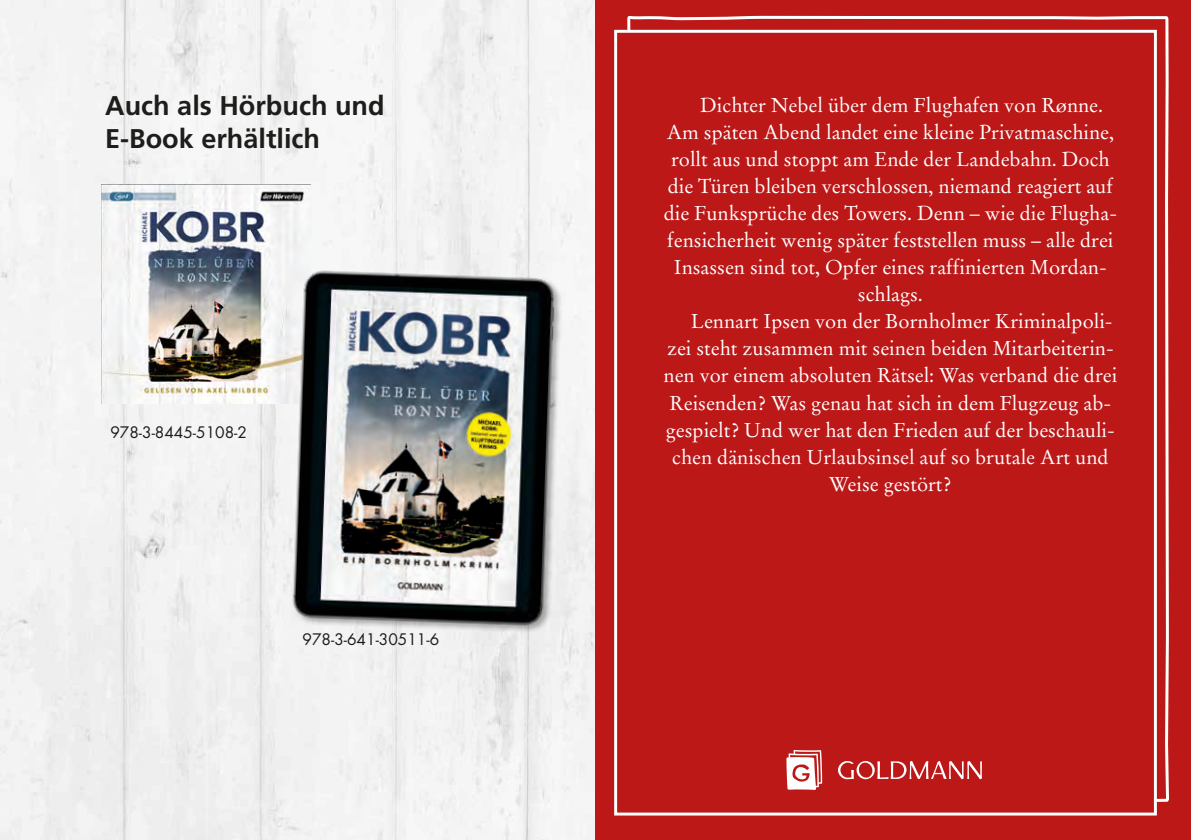
<style>
.page{position:relative;width:1191px;height:840px;background:#fff}
.page>*{position:absolute;margin:0;border:0;box-sizing:border-box;transform-origin:0 0}
.t1{font:700 27px/32.4px "Frutiger LT Com";color:#1d1d1b}
.t2{font:20px "Stempel Garamond LT Std";color:#fff}
.t3{font:15.4px "Futura LT Pro";color:#1d1d1b}
</style>
<div class="page">
<div style="left:0;top:0;width:595px;height:839px;background:#f3f3f3"></div>
<img style="left:102px;top:184px;width:208px;height:220px">
<img style="left:270px;top:250px;width:293px;height:394px">
<img style="left:326px;top:294px;width:200px;height:307px">
<div style="left:595px;top:0;width:596px;height:839px;background:#bc1818"></div>
<svg style="left:626px;top:15px;width:543px;height:788px"></svg>
<svg style="left:786px;top:749px;width:36px;height:40px"></svg>
<svg style="left:838px;top:760px;width:144px;height:19px"></svg>
<h1 class="t1" style="left:105px;top:90px;width:281px">Auch als Hörbuch und<br>E-Book erhältlich</h1>
<p class="t3" style="left:110px;top:421px;width:138px">978-3-8445-5108-2</p>
<p class="t3" style="left:303px;top:628px;width:138px">978-3-641-30511-6</p>
<p class="t2" style="left:700px;top:93px;width:404px">Dichter Nebel über dem Flughafen von Rønne.</p>
<p class="t2" style="left:666px;top:120px;width:449px">Am späten Abend landet eine kleine Privatmaschine,</p>
<p class="t2" style="left:671px;top:147px;width:440px">rollt aus und stoppt am Ende der Landebahn. Doch</p>
<p class="t2" style="left:667px;top:174px;width:447px">die Türen bleiben verschlossen, niemand reagiert auf</p>
<p class="t2" style="left:663px;top:201px;width:455px">die Funksprüche des Towers. Denn – wie die Flugha-</p>
<p class="t2" style="left:667px;top:228px;width:448px">fensicherheit wenig später feststellen muss – alle drei</p>
<p class="t2" style="left:674px;top:255px;width:434px">Insassen sind tot, Opfer eines raffinierten Mordan-</p>
<p class="t2" style="left:858px;top:282px;width:66px">schlags.</p>
<p class="t2" style="left:691px;top:309px;width:423px">Lennart Ipsen von der Bornholmer Kriminalpoli-</p>
<p class="t2" style="left:667px;top:336px;width:448px">zei steht zusammen mit seinen beiden Mitarbeiterin-</p>
<p class="t2" style="left:663px;top:363px;width:455px">nen vor einem absoluten Rätsel: Was verband die drei</p>
<p class="t2" style="left:669px;top:390px;width:443px">Reisenden? Was genau hat sich in dem Flugzeug ab-</p>
<p class="t2" style="left:666px;top:417px;width:450px">gespielt? Und wer hat den Frieden auf der beschauli-</p>
<p class="t2" style="left:672px;top:444px;width:438px">chen dänischen Urlaubsinsel auf so brutale Art und</p>
<p class="t2" style="left:829px;top:471px;width:124px">Weise gestört?</p>
</div>
